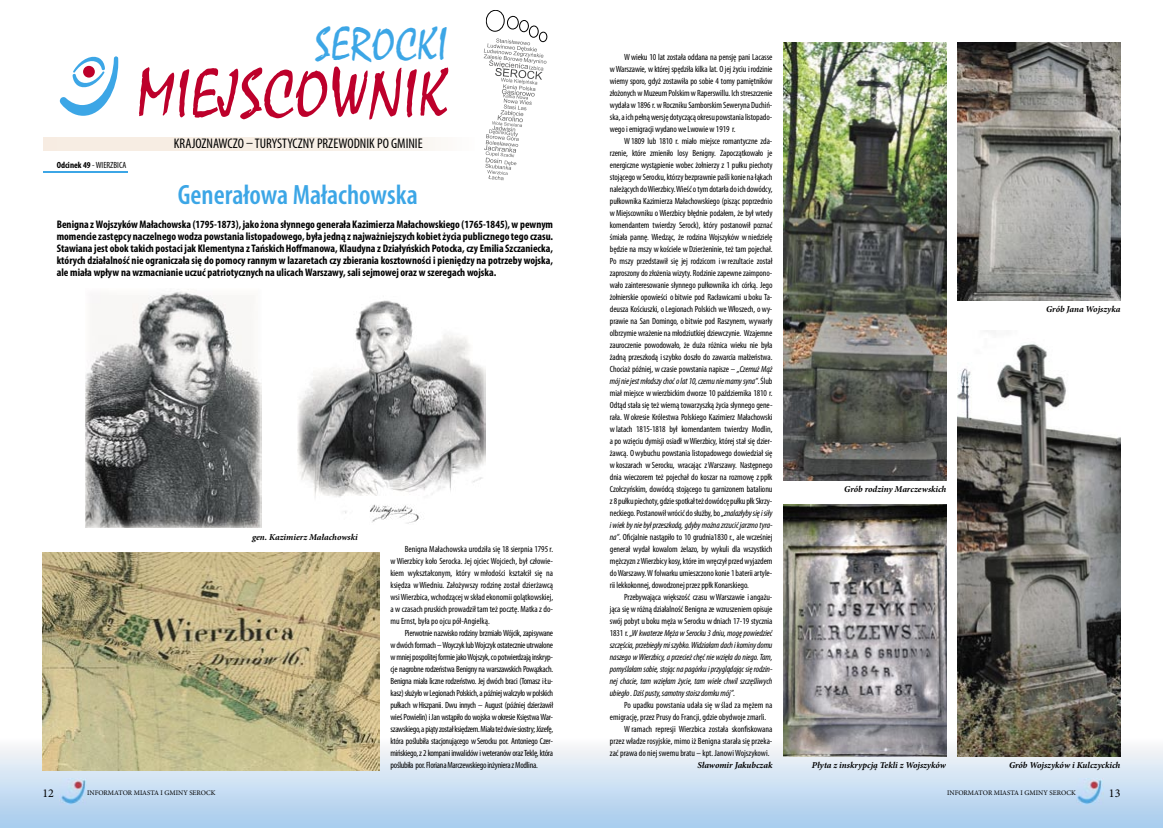
<style>
.page{position:relative;width:1163px;height:828px;background:#fff}
.page>*{position:absolute;margin:0;border:0;box-sizing:border-box;transform-origin:0 0}
.t1{font:70px "Mistral";letter-spacing:.025em;color:#bd002b;scale:.9 1}
.t2{font:48px "Mistral";letter-spacing:.025em;color:#3ca6e6;scale:.9 1}
.t3{font:600 condensed 28px "Myriad Pro";color:#3ca6e6}
.t4{font:condensed 14px "Myriad Pro";color:#000}
.t5{font:12px "Minion Pro";color:#000}
.t6{font:700 condensed 11px/12px "Myriad Pro";color:#000;text-align:justify}
.t7{font:condensed 9px/12px "Myriad Pro";color:#000;text-align:justify}
.t8{font:italic condensed 9px/12px "Myriad Pro";letter-spacing:-.01em;color:#000;text-align:justify}
.t9{font:italic 700 9px "Minion Pro";letter-spacing:-.005em;color:#000}
.t10{font:7px "Minion Pro";color:#000}
.s1{font-weight:700}
.s2{font-style:italic}
.s3{font-style:normal}
</style>
<div class="page">
<svg style="left:0;top:738px;width:1162px;height:90px;background:#c9def1"></svg>
<svg style="left:43px;top:138px;width:393px;height:12px;background:#f7eee6"></svg>
<hr style="left:43px;top:171px;width:85px;height:1px;background:#3ca6e6">
<svg style="left:483px;top:10px;width:65px;height:170px"></svg>
<svg style="left:60px;top:56px;width:58px;height:60px"></svg>
<img style="left:60px;top:778px;width:27px;height:26px">
<img style="left:1075px;top:778px;width:28px;height:26px">
<img style="left:43px;top:552px;width:336px;height:219px">
<img style="left:297px;top:300px;width:188px;height:224px">
<img style="left:783px;top:43px;width:163px;height:437px">
<img style="left:957px;top:43px;width:163px;height:257px">
<img style="left:957px;top:344px;width:163px;height:412px">
<img style="left:783px;top:504px;width:163px;height:252px">
<img style="left:85px;top:289px;width:177px;height:239px">
<p class="t7" style="left:57px;top:159px;width:71px"><span class="s1">Odcinek 49</span> - WIERZBICA</p>
<h2 class="t2" style="left:315px;top:16px;width:148px">SEROCKI</h2>
<h1 class="t1" style="left:137px;top:53px;width:345px">MIEJSCOWNIK</h1>
<h3 class="t4" style="left:174px;top:136px;width:250px">KRAJOZNAWCZO – TURYSTYCZNY PRZEWODNIK PO GMINIE</h3>
<h3 class="t3" style="left:178px;top:179px;width:241px">Generałowa Małachowska</h3>
<p class="t6" style="left:57px;top:219px;width:498px">Benigna z Wojszyków Małachowska (1795-1873), jako żona słynnego generała Kazimierza Małachowskiego (1765-1845), w pewnym momencie zastępcy naczelnego wodza powstania listopadowego, była jedną z najważniejszych kobiet życia publicznego tego czasu.<br>Stawiana jest obok takich postaci jak Klementyna z Tańskich Hoffmanowa, Klaudyna z Działyńskich Potocka, czy Emilia Szczaniecka, których działalność nie ograniczała się do pomocy rannym w lazaretach czy zbierania kosztowności i pieniędzy na potrzeby wojska, ale miała wpływ na wzmacnianie uczuć patriotycznych na ulicach Warszawy, sali sejmowej oraz w szeregach wojska.</p>
<p class="t9" style="left:252px;top:532px;width:107px">gen. Kazimierz Małachowski</p>
<p class="t7" style="left:390px;top:543px;width:164px;text-indent:14px">Benigna Małachowska urodziła się 18 sierpnia 1795 r. w Wierzbicy koło Serocka. Jej ojciec Wojciech, był człowie&shy;kiem wykształconym, który w młodości kształcił się na księdza w Wiedniu. Założywszy rodzinę został dzierżawcą wsi Wierzbica, wchodzącej w skład ekonomii golątkowskiej, a w czasach pruskich prowadził tam też pocztę. Matka z do&shy;mu Ernst, była po ojcu pół-Angielką.</p>
<p class="t7" style="left:390px;top:627px;width:164px;text-indent:14px">Pierwotnie nazwisko rodziny brzmiało Wójcik, zapisywane w dwóch formach – Woyczyk lub Wojczyk ostatecznie utrwalone w mniej pospolitej formie jako Wojszyk, co potwierdzają inskryp&shy;cje nagrobne rodzeństwa Benigny na warszawskich Powązkach.<br>Benigna miała liczne rodzeństwo. Jej dwóch braci (Tomasz i Łu&shy;kasz) służyło w Legionach Polskich, a później walczyło w polskich pułkach w Hiszpanii. Dwu innych – August (później dzierżawił wieś Powielin) i Jan wstąpiło do wojska w okresie Księstwa War&shy;szawskiego, a piąty został księdzem. Miała też dwie siostry; Józefę, która poślubiła stacjonującego w Serocku por. Antoniego Czer&shy;mińskiego, z 2 kompani inwalidów i weteranów oraz Teklę, która poślubiła por. Floriana Marczewskiego inżyniera z Modlina.</p>
<p class="t7" style="left:609px;top:51px;width:164px;text-indent:14px">W wieku 10 lat została oddana na pensję pani Lacasse w Warszawie, w której spędziła kilka lat. O jej życiu i rodzinie wiemy sporo, gdyż zostawiła po sobie 4 tomy pamiętników złożonych w Muzeum Polskim w Raperswillu. Ich streszczenie wydała w 1896 r. w Roczniku Samborskim Seweryna Duchiń&shy;ska, a ich pełną wersję dotyczącą okresu powstania listopado&shy;wego i emigracji wydano we Lwowie w 1919 r.</p>
<p class="t7" style="left:609px;top:135px;width:164px;text-indent:14px">W 1809 lub 1810 r. miało miejsce romantyczne zda&shy;rzenie, które zmieniło losy Benigny. Zapoczątkowało je energiczne wystąpienie wobec żołnierzy z 1 pułku piechoty stojącego w Serocku, którzy bezprawnie paśli konie na łąkach należących do Wierzbicy. Wieść o tym dotarła do ich dowódcy, pułkownika Kazimierza Małachowskiego (pisząc poprzednio w Miejscowniku o Wierzbicy błędnie podałem, że był wtedy komendantem twierdzy Serock), który postanowił poznać śmiała pannę. Wiedząc, że rodzina Wojszyków w niedzielę będzie na mszy w kościele w Dzierżeninie, też tam pojechał.<br>Po mszy przedstawił się jej rodzicom i w rezultacie został zaproszony do złożenia wizyty. Rodzinie zapewne zaimpono&shy;wało zainteresowanie słynnego pułkownika ich córką. Jego żołnierskie opowieści o bitwie pod Racławicami u boku Ta&shy;deusza Kościuszki, o Legionach Polskich we Włoszech, o wy&shy;prawie na San Domingo, o bitwie pod Raszynem, wywarły olbrzymie wrażenie na młodziutkiej dziewczynie. Wzajemne zauroczenie powodowało, że duża różnica wieku nie była żadną przeszkodą i szybko doszło do zawarcia małżeństwa.<br>Chociaż później, w czasie powstania napisze – <span class="s2">„Czemuż Mąż mój nie jest młodszy choć o lat 10, czemu nie mamy syna”</span>. Ślub miał miejsce w wierzbickim dworze 10 października 1810 r.<br>Odtąd stała się też wierną towarzyszką życia słynnego gene&shy;rała. W okresie Królestwa Polskiego Kazimierz Małachowski w latach 1815-1818 był komendantem twierdzy Modlin, a po wzięciu dymisji osiadł w Wierzbicy, której stał się dzier&shy;żawcą. O wybuchu powstania listopadowego dowiedział się w koszarach w Serocku, wracając z Warszawy. Następnego dnia wieczorem też pojechał do koszar na rozmowę z ppłk Czołczyńskim, dowódcą stojącego tu garnizonem batalionu z 8 pułku piechoty, gdzie spotkał też dowódcę pułku płk Skrzy&shy;neckiego. Postanowił wrócić do służby, bo <span class="s2">„znalazłyby się i siły i wiek by nie był przeszkodą, gdyby można zrzucić jarzmo tyra&shy;na”</span>. Oficjalnie nastąpiło to 10 grudnia1830 r., ale wcześniej generał wydał kowalom żelazo, by wykuli dla wszystkich mężczyzn z Wierzbicy kosy, które im wręczył przed wyjazdem do Warszawy. W folwarku umieszczono konie 1 baterii artyle&shy;rii lekkokonnej, dowodzonej przez ppłk Konarskiego.</p>
<p class="t8" style="left:609px;top:591px;width:164px;text-indent:14px"><span class="s3">Przebywająca większość czasu w Warszawie i angażu&shy;jąca się w różną działalność Benigna ze wzruszeniem opisuje swój pobyt u boku męża w Serocku w dniach 17-19 stycznia 1831 r.</span> „W kwaterze Męża w Serocku 3 dniu, mogę powiedzieć szczęścia, przebiegły mi szybko. Widziałam dach i kominy domu naszego w Wierzbicy, a przecież chęć nie wzięła do niego. Tam, pomyślałam sobie, stojąc na pagórku i przyglądając się rodzin&shy;nej chacie, tam wzięłam życie, tam wiele chwil szczęśliwych ubiegło . Dziś pusty, samotny stoisz domku mój”<span class="s3">.</span></p>
<p class="t7" style="left:624px;top:699px;width:150px">Po upadku powstania udała się w ślad za mężem na</p>
<p class="t7" style="left:609px;top:711px;width:158px">emigrację, przez Prusy do Francji, gdzie obydwoje zmarli.</p>
<p class="t7" style="left:624px;top:723px;width:150px">W ramach represji Wierzbica została skonfiskowana</p>
<p class="t7" style="left:609px;top:735px;width:164px">przez władze rosyjskie, mimo iż Benigna starała się przeka-</p>
<p class="t7" style="left:609px;top:747px;width:161px">zać prawa do niej swemu bratu – kpt. Janowi Wojszykowi.</p>
<p class="t9" style="left:697px;top:760px;width:77px">Sławomir Jakubczak</p>
<p class="t9" style="left:844px;top:484px;width:104px">Grób rodziny Marczewskich</p>
<p class="t9" style="left:1045px;top:304px;width:76px">Grób Jana Wojszyka</p>
<p class="t9" style="left:811px;top:760px;width:136px">Płyta z inskrypcją Tekli z Wojszyków</p>
<p class="t9" style="left:1008px;top:760px;width:113px">Grób Wojszyków i Kulczyckich</p>
<h3 class="t5" style="left:43px;top:785px;width:13px">12</h3>
<p class="t10" style="left:87px;top:788px;width:130px">INFORMATOR MIASTA I GMINY SEROCK</p>
<p class="t10" style="left:946px;top:788px;width:130px">INFORMATOR MIASTA I GMINY SEROCK</p>
<h3 class="t5" style="left:1108px;top:785px;width:13px">13</h3>
</div>
